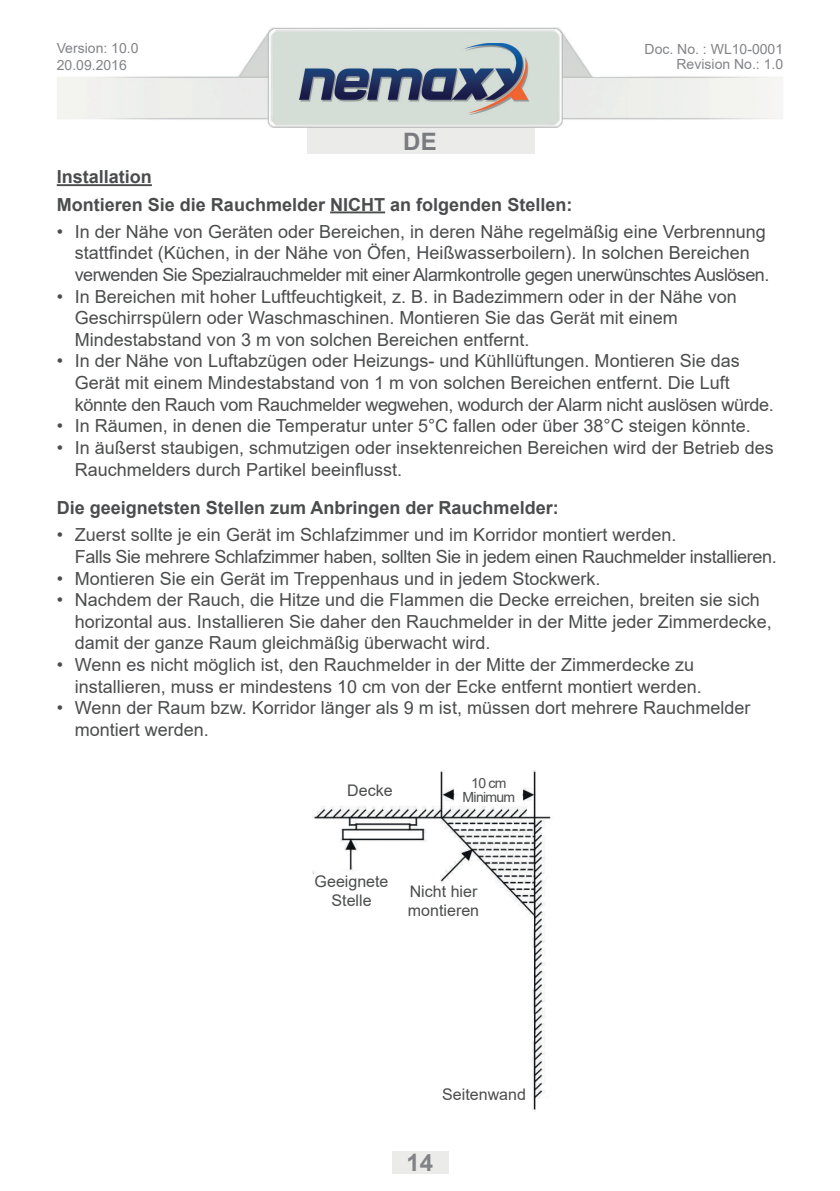
<style>
.page{position:relative;width:840px;height:1191px;background:#fff}
.page>*{position:absolute;margin:0;border:0;box-sizing:border-box;transform-origin:0 0}
.t1{font:700 24px "Arial";color:#818386}
.t2{font:700 24px "Arial";color:#797b7e}
.t3{font:18px/21.6px "Arial";color:#4b4c4d}
.t4{font:18px/21.6px "Arial";letter-spacing:-.02em;color:#4b4c4d}
.t5{font:700 18px/27.2px "Arial";color:#4b4c4d}
.t6{font:16px/19.2px "Arial";color:#4b4c4d}
.t7{font:14px/15px "Arial";color:#818386;text-align:right}
.t8{font:14px/14px "Arial";letter-spacing:-.05em;color:#4b4c4d;text-align:center}
</style>
<div class="page">
<div style="left:307px;top:125px;width:227px;height:29px;background:#ebebea"></div>
<img style="left:57px;top:27px;width:725px;height:101px">
<img style="left:300px;top:43px;width:229px;height:71px">
<div style="left:391px;top:1151px;width:57px;height:23px;background:#ebebea"></div>
<hr style="left:57px;top:184px;width:95px;height:2px;background:#4b4c4d">
<hr style="left:330px;top:211px;width:55px;height:2px;background:#4b4c4d">
<img style="left:312px;top:769px;width:239px;height:343px">
<p class="t7" style="left:57px;top:39px;width:83px;line-height:16.8px;text-align:left">Version: 10.0<br>20.09.2016</p>
<p class="t7" style="left:644px;top:42px;width:140px">Doc. No. : WL10-0001<br>Revision No.: 1.0</p>
<h1 class="t2" style="left:403px;top:125px;width:35px">DE</h1>
<p class="t5" style="left:57px;top:163px;width:517px">Installation<br>Montieren Sie die Rauchmelder NICHT an folgenden Stellen:</p>
<p class="t3" style="left:75px;top:220px;width:695px;text-indent:-18px">• In der Nähe von Geräten oder Bereichen, in deren Nähe regelmäßig eine Verbrennung stattfindet (Küchen, in der Nähe von Öfen, Heißwasserboilern). In solchen Bereichen verwenden Sie Spezialrauchmelder mit einer Alarmkontrolle gegen unerwünschtes Auslösen.</p>
<p class="t3" style="left:75px;top:285px;width:663px;text-indent:-18px">• In Bereichen mit hoher Luftfeuchtigkeit, z. B. in Badezimmern oder in der Nähe von<br>Geschirrspülern oder Waschmaschinen. Montieren Sie das Gerät mit einem<br>Mindestabstand von 3 m von solchen Bereichen entfernt.</p>
<p class="t3" style="left:75px;top:350px;width:700px;text-indent:-18px">• In der Nähe von Luftabzügen oder Heizungs- und Kühllüftungen. Montieren Sie das<br>Gerät mit einem Mindestabstand von 1 m von solchen Bereichen entfernt. Die Luft könnte den Rauch vom Rauchmelder wegwehen, wodurch der Alarm nicht auslösen würde.</p>
<p class="t3" style="left:57px;top:415px;width:695px">• In Räumen, in denen die Temperatur unter 5°C fallen oder über 38°C steigen könnte.</p>
<p class="t3" style="left:75px;top:436px;width:700px;text-indent:-18px">• In äußerst staubigen, schmutzigen oder insektenreichen Bereichen wird der Betrieb des<br>Rauchmelders durch Partikel beeinflusst.</p>
<p class="t5" style="left:57px;top:494px;width:503px">Die geeignetsten Stellen zum Anbringen der Rauchmelder:</p>
<p class="t4" style="left:75px;top:524px;width:703px;text-indent:-18px">• Zuerst sollte je ein Gerät im Schlafzimmer und im Korridor montiert werden.<br>Falls Sie mehrere Schlafzimmer haben, sollten Sie in jedem einen Rauchmelder installieren.</p>
<p class="t3" style="left:57px;top:567px;width:545px">• Montieren Sie ein Gerät im Treppenhaus und in jedem Stockwerk.</p>
<p class="t3" style="left:75px;top:589px;width:698px;text-indent:-18px">• Nachdem der Rauch, die Hitze und die Flammen die Decke erreichen, breiten sie sich horizontal aus. Installieren Sie daher den Rauchmelder in der Mitte jeder Zimmerdecke, damit der ganze Raum gleichmäßig überwacht wird.</p>
<p class="t3" style="left:75px;top:654px;width:628px;text-indent:-18px">• Wenn es nicht möglich ist, den Rauchmelder in der Mitte der Zimmerdecke zu installieren, muss er mindestens 10 cm von der Ecke entfernt montiert werden.</p>
<p class="t3" style="left:75px;top:697px;width:676px;text-indent:-18px">• Wenn der Raum bzw. Korridor länger als 9 m ist, müssen dort mehrere Rauchmelder montiert werden.</p>
<p class="t6" style="left:347px;top:780px;width:47px">Decke</p>
<p class="t8" style="left:462px;top:776px;width:54px">10 cm<br>Minimum</p>
<p class="t6" style="left:314px;top:871px;width:75px;text-align:center">Geeignete<br>Stelle</p>
<p class="t6" style="left:407px;top:881px;width:73px">Nicht hier montieren</p>
<p class="t6" style="left:442px;top:1084px;width:85px">Seitenwand</p>
<h1 class="t1" style="left:406px;top:1146px;width:28px">14</h1>
</div>
